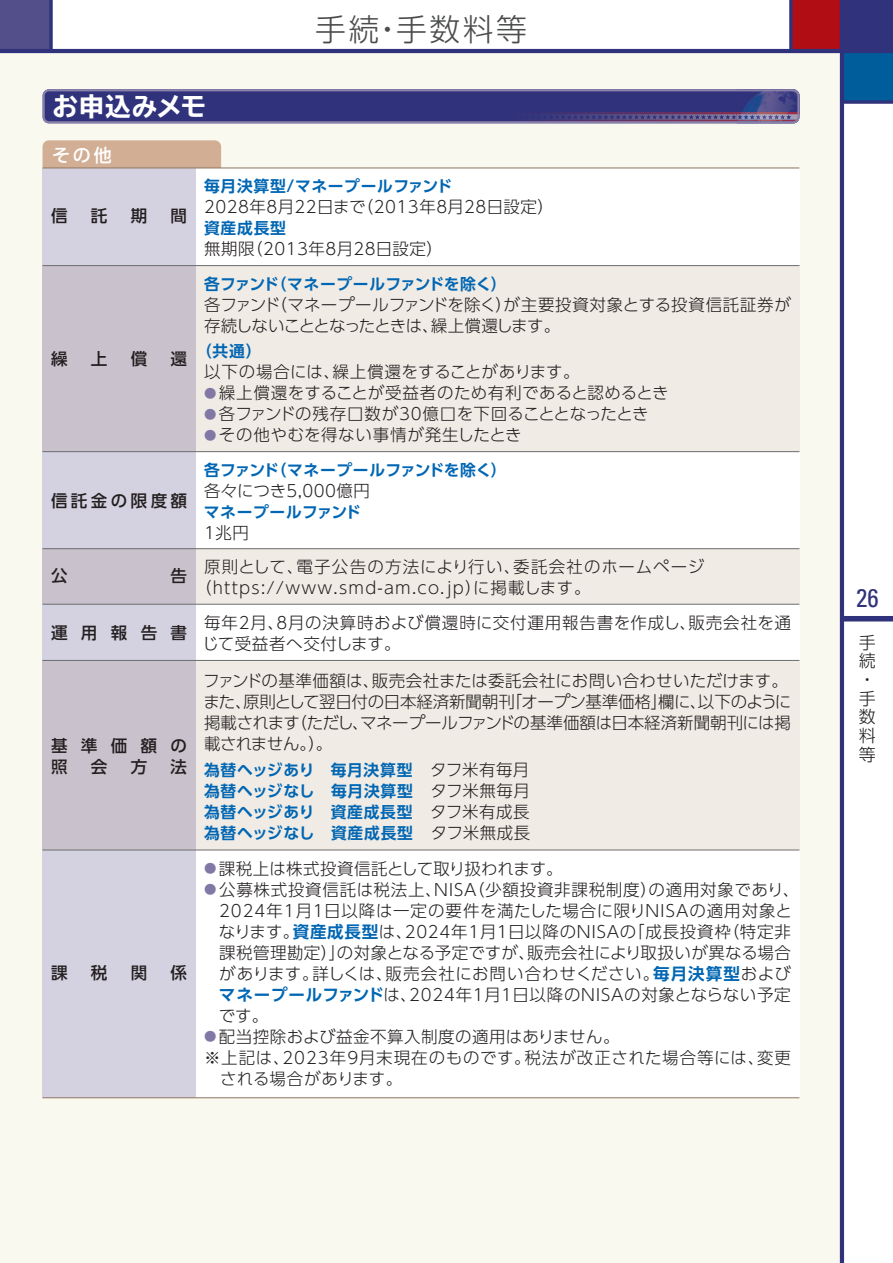
<style>
.page{position:relative;width:893px;height:1263px;background:#fff}
.page>*{position:absolute;margin:0;border:0;box-sizing:border-box;transform-origin:0 0}
.t1{font:300 30.9px "UD Shin Go Pro";letter-spacing:.08em;color:#4b4c4d}
.t2{font:700 expanded 25.5px "TBUD Go Std";letter-spacing:.025em;color:#fff}
.t3{font:condensed 25.5px "Univers";color:#30327b}
.t4{font:500 18px "UD Shin Go Pro";color:#fff}
.t5{font:300 16.95px/18.8px "UD Shin Go Pro";color:#231f20}
.t6{font:300 16.5px/21px "UD Shin Go Pro";letter-spacing:.03em;color:#231f20}
.t7{font:300 16.5px/21px "UD Shin Go Pro";letter-spacing:-.01em;color:#231f20}
.t8{font:300 16.5px/34.5px "UD Shin Go Pro";letter-spacing:.05em;color:#231f20}
.t9{font:300 16.5px "UD Shin Go Pro";letter-spacing:.06em;color:#231f20}
.t10{font:500 16.5px/21.3px "UD Shin Go Pro";letter-spacing:.81em;color:#231f20}
.t11{font:300 16.5px "UD Shin Go Pro";letter-spacing:.005em;color:#231f20}
.t12{font:300 16.5px "UD Shin Go Pro";letter-spacing:.01em;color:#231f20}
.t13{font:300 16.5px "UD Shin Go Pro";color:#231f20}
.t14{font:500 16.5px "UD Shin Go Pro";letter-spacing:.205em;color:#231f20}
.t15{font:700 15.75px/21px "UD Shin Go Pro De";letter-spacing:.035em;color:#0166b3;text-align:justify}
.t16{font:700 15.75px "UD Shin Go Pro De";color:#0166b3}
.s1{font-size:12.3px;color:#8178a5}
.s2{font-family:"UD Shin Go Pro";font-weight:300;font-size:16.5px;color:#231f20}
.s3{font-family:"UD Shin Go Pro De";font-weight:700;color:#0166b3}
</style>
<div class="page">
<div style="left:0;top:49px;width:841px;height:1214px;background:#faf9f0"></div>
<div style="left:791px;top:0;width:51px;height:51px;background:#b00d15"></div>
<div style="left:842px;top:0;width:51px;height:51px;background:#30327b"></div>
<div style="left:0;top:0;width:51px;height:51px;background:#534f8b"></div>
<div style="left:842px;top:51px;width:51px;height:51px;background:#005d9c"></div>
<svg style="left:49px;top:0;width:4px;height:49px"></svg>
<div style="left:842px;top:616px;width:51px;height:5px;background:#30327b"></div>
<hr style="left:840px;top:0;width:4px;height:1263px;background:#30327b">
<hr style="left:0;top:49px;width:893px;height:4px;background:#30327b">
<svg style="left:844px;top:100px;width:49px;height:4px"></svg>
<svg style="left:789px;top:0;width:4px;height:49px"></svg>
<svg style="left:43px;top:89px;width:757px;height:34px;background:#413f81"></svg>
<div style="left:43px;top:140px;width:178px;height:34px;background:#d1ae94;border-radius:6px"></div>
<div style="left:196px;top:168px;width:603px;height:930px;background:#fff"></div>
<div style="left:43px;top:168px;width:153px;height:930px;background:#d4d1e0"></div>
<div style="left:196px;top:266px;width:603px;height:186px;background:#f0ece5"></div>
<div style="left:43px;top:266px;width:153px;height:186px;background:#c9c2cc"></div>
<div style="left:196px;top:549px;width:603px;height:55px;background:#f0ece5"></div>
<div style="left:43px;top:549px;width:153px;height:55px;background:#c9c2cc"></div>
<div style="left:196px;top:660px;width:603px;height:190px;background:#f0ece5"></div>
<div style="left:43px;top:660px;width:153px;height:190px;background:#c9c2cc"></div>
<hr style="left:43px;top:167px;width:756px;height:1px;background:#927b68">
<hr style="left:43px;top:265px;width:756px;height:1px;background:#6c6d70">
<hr style="left:43px;top:451px;width:756px;height:1px;background:#6c6d70">
<hr style="left:43px;top:548px;width:756px;height:1px;background:#6c6d70">
<hr style="left:43px;top:660px;width:756px;height:1px;background:#6c6d70">
<hr style="left:43px;top:850px;width:756px;height:1px;background:#6c6d70">
<hr style="left:43px;top:1097px;width:756px;height:1px;background:#927b68">
<hr style="left:43px;top:604px;width:756px;height:1px;background:#6c6d70">
<h2 class="t2" style="left:53px;top:92px;width:155px">お申込みメモ</h2>
<p class="t4" style="left:52px;top:140px;width:61px">その他</p>
<h1 class="t1" style="left:315px;top:4px;width:213px">手続・手数料等</h1>
<p class="t10" style="left:51px;top:204px;width:18px">信</p>
<p class="t10" style="left:91px;top:204px;width:18px">託</p>
<p class="t10" style="left:131px;top:204px;width:18px">期</p>
<p class="t10" style="left:171px;top:204px;width:18px">間</p>
<p class="t10" style="left:51px;top:348px;width:18px">繰</p>
<p class="t10" style="left:91px;top:348px;width:18px">上</p>
<p class="t10" style="left:131px;top:348px;width:18px">償</p>
<p class="t10" style="left:171px;top:348px;width:18px">還</p>
<p class="t14" style="left:51px;top:487px;width:138px">信託金の限度額</p>
<p class="t10" style="left:51px;top:565px;width:18px">公</p>
<p class="t10" style="left:171px;top:565px;width:18px">告</p>
<p class="t10" style="left:51px;top:622px;width:138px">運用報告書</p>
<p class="t10" style="left:51px;top:734px;width:137px">基準価額の照</p>
<p class="t10" style="left:91px;top:755px;width:18px">会</p>
<p class="t10" style="left:131px;top:755px;width:18px">方</p>
<p class="t10" style="left:171px;top:755px;width:18px">法</p>
<p class="t10" style="left:51px;top:961px;width:18px">課</p>
<p class="t10" style="left:91px;top:961px;width:18px">税</p>
<p class="t10" style="left:131px;top:961px;width:18px">関</p>
<p class="t10" style="left:171px;top:961px;width:18px">係</p>
<p class="t15" style="left:204px;top:175px;width:250px">毎月決算型/マネープールファンド</p>
<p class="t6" style="left:204px;top:196px;width:351px">2028年8月22日まで（2013年8月28日設定）</p>
<p class="t15" style="left:204px;top:217px;width:83px">資産成長型</p>
<p class="t6" style="left:204px;top:238px;width:241px">無期限（2013年8月28日設定）</p>
<p class="t16" style="left:204px;top:271px;width:304px">各ファンド（マネープールファンドを除く）</p>
<p class="t7" style="left:204px;top:293px;width:588px">各ファンド（マネープールファンドを除く）が主要投資対象とする投資信託証券が存続しないこととなったときは、繰上償還します。</p>
<p class="t15" style="left:196px;top:340px;width:67px">（共通）</p>
<p class="t6" style="left:204px;top:361px;width:377px">以下の場合には、繰上償還をすることがあります。</p>
<p class="t6" style="left:204px;top:382px;width:466px"><span class="s1">●</span> 繰上償還をすることが受益者のため有利であると認めるとき</p>
<p class="t11" style="left:204px;top:401px;width:446px"><span class="s1">●</span> 各ファンドの残存口数が30億口を下回ることとなったとき</p>
<p class="t6" style="left:204px;top:424px;width:319px"><span class="s1">●</span> その他やむを得ない事情が発生したとき</p>
<p class="t16" style="left:204px;top:457px;width:304px">各ファンド（マネープールファンドを除く）</p>
<p class="t6" style="left:204px;top:479px;width:167px">各々につき5,000億円</p>
<p class="t15" style="left:204px;top:501px;width:159px">マネープールファンド</p>
<p class="t6" style="left:204px;top:515px;width:502px;line-height:34.5px">1兆円<br>原則として、電子公告の方法により行い、委託会社のホームページ</p>
<p class="t8" style="left:204px;top:570px;width:588px;text-indent:-9px">（https://www.smd-am.co.jp）に掲載します。<br>毎年2月、8月の決算時および償還時に交付運用報告書を作成し、販売会社を通</p>
<p class="t6" style="left:202px;top:632px;width:200px">じて受益者へ交付します。</p>
<p class="t7" style="left:203px;top:670px;width:590px">ファンドの基準価額は、販売会社または委託会社にお問い合わせいただけます。また、原則として翌日付の日本経済新聞朝刊「オープン基準価格」欄に、以下のように掲載されます（ただし、マネープールファンドの基準価額は日本経済新聞朝刊には掲載されません。）。</p>
<p class="t15" style="left:204px;top:759px;width:328px">為替ヘッジあり　毎月決算型 <span class="s2">タフ米有毎月</span>為替ヘッジなし　毎月決算型 <span class="s2">タフ米無毎月</span>為替ヘッジあり　資産成長型 <span class="s2">タフ米有成長</span>為替ヘッジなし　資産成長型 <span class="s2">タフ米無成長</span></p>
<p class="t12" style="left:204px;top:855px;width:360px"><span class="s1">●</span> 課税上は株式投資信託として取り扱われます。</p>
<p class="t6" style="left:219px;top:878px;width:582px;text-indent:-15px"><span class="s1">●</span> 公募株式投資信託は税法上、NISA（少額投資非課税制度）の適用対象であり、2024年1月1日以降は一定の要件を満たした場合に限りNISAの適用対象となります。<span class="s3">資産成長型</span>は、2024年1月1日以降のNISAの「成長投資枠（特定非課税管理勘定）」の対象となる予定ですが、販売会社により取扱いが異なる場合があります。詳しくは、販売会社にお問い合わせください。<span class="s3">毎月決算型</span>および<span class="s3">マネープールファンド</span>は、2024年1月1日以降のNISAの対象とならない予定です。</p>
<p class="t6" style="left:204px;top:1025px;width:417px"><span class="s1">●</span> 配当控除および益金不算入制度の適用はありません。</p>
<p class="t9" style="left:204px;top:1044px;width:588px">※上記は、2023年9月末現在のものです。税法が改正された場合等には、変更</p>
<p class="t13" style="left:220px;top:1065px;width:184px">される場合があります。</p>
<h2 class="t3" style="left:856px;top:582px;width:24px">26</h2>
<p class="t5" style="left:859px;top:632px;width:18px">手続・手数料等</p>
</div>
